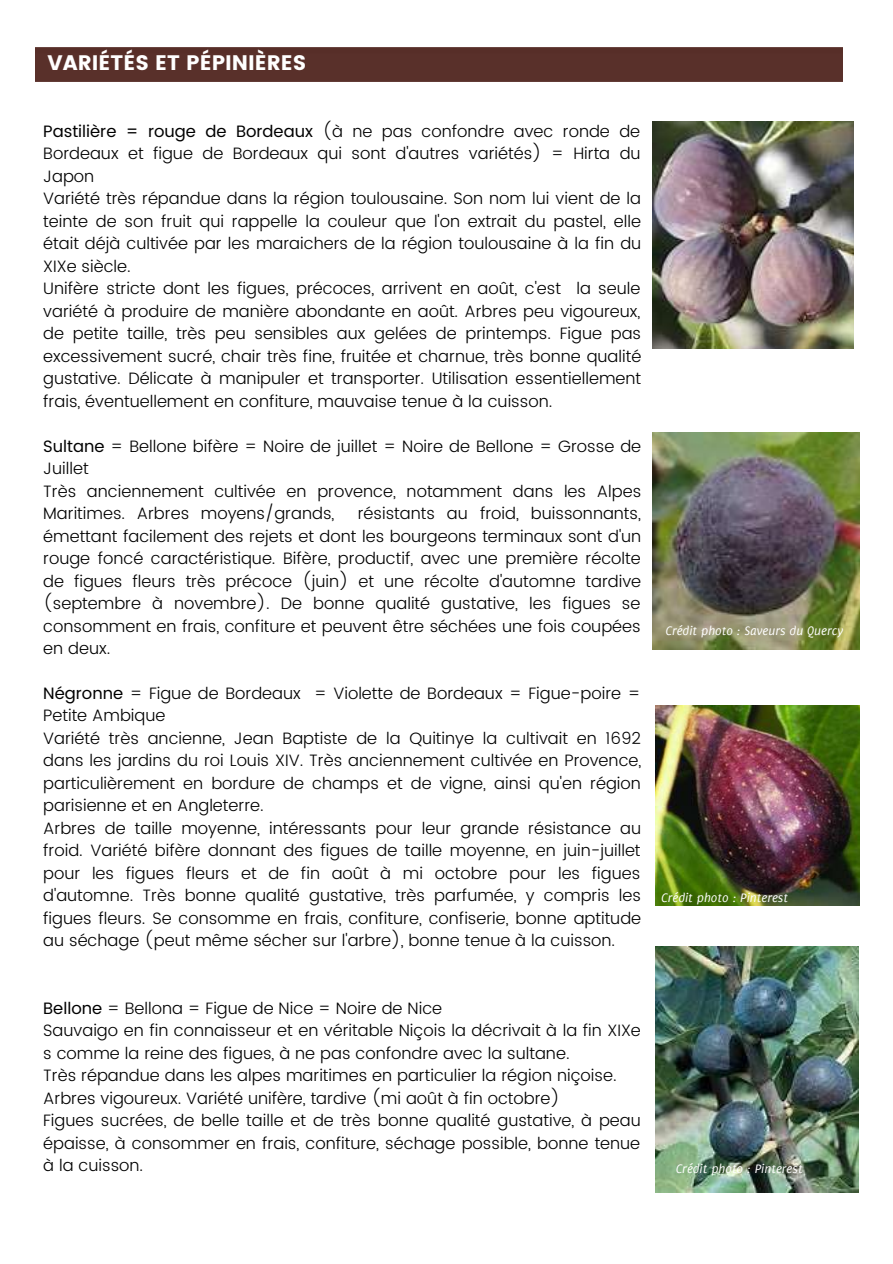
<style>
.page{position:relative;width:893px;height:1264px;background:#fff}
.page>*{position:absolute;margin:0;border:0;box-sizing:border-box;transform-origin:0 0}
.t1{font:21px "Poppins";color:#fff}
.t2{font:300 16.5px/22.5px "Poppins";color:#000}
.t3{font:italic 13.5px "Delicious";color:#fff}
.s1{font-weight:400}
</style>
<div class="page">
<div style="left:36px;top:47px;width:806px;height:34px;background:#59302a"></div>
<img style="left:652px;top:122px;width:201px;height:227px">
<img style="left:655px;top:705px;width:204px;height:200px">
<img style="left:652px;top:432px;width:207px;height:217px">
<img style="left:655px;top:946px;width:203px;height:246px">
<p class="t1" style="left:48px;top:50px;width:260px">VARIÉTÉS ET PÉPINIÈRES</p>
<p class="t2" style="left:43px;top:120px;width:599px"><span class="s1">Pastilière = rouge de Bordeaux</span> (à ne pas confondre avec ronde de Bordeaux et figue de Bordeaux qui sont d'autres variétés) = Hirta du Japon<br>Variété très répandue dans la région toulousaine. Son nom lui vient de la teinte de son fruit qui rappelle la couleur que l'on extrait du pastel, elle était déjà cultivée par les maraichers de la région toulousaine à la fin du XIXe siècle.<br>Unifère stricte dont les figues, précoces, arrivent en août, c'est la seule variété à produire de manière abondante en août. Arbres peu vigoureux, de petite taille, très peu sensibles aux gelées de printemps. Figue pas excessivement sucré, chair très fine, fruitée et charnue, très bonne qualité gustative. Délicate à manipuler et transporter. Utilisation essentiellement frais, éventuellement en confiture, mauvaise tenue à la cuisson.</p>
<p class="t2" style="left:43px;top:434px;width:599px"><span class="s1">Sultane</span> = Bellone bifère = Noire de juillet = Noire de Bellone = Grosse de Juillet<br>Très anciennement cultivée en provence, notamment dans les Alpes Maritimes. Arbres moyens/grands,</p>
<p class="t2" style="left:43px;top:502px;width:599px;text-align:justify;text-indent:314px">résistants au froid, buissonnants, émettant facilement des rejets et dont les bourgeons terminaux sont d'un rouge foncé caractéristique. Bifère, productif, avec une première récolte de figues fleurs très précoce (juin) et une récolte d'automne tardive (septembre à novembre). De bonne qualité gustative, les figues se consomment en frais, confiture et peuvent être séchées une fois coupées en deux.</p>
<p class="t2" style="left:43px;top:682px;width:599px"><span class="s1">Négronne</span> = Figue de Bordeaux = Violette de Bordeaux = Figue-poire = Petite Ambique<br>Variété très ancienne, Jean Baptiste de la Quitinye la cultivait en 1692 dans les jardins du roi Louis XIV. Très anciennement cultivée en Provence, particulièrement en bordure de champs et de vigne, ainsi qu'en région parisienne et en Angleterre.<br>Arbres de taille moyenne, intéressants pour leur grande résistance au froid. Variété bifère donnant des figues de taille moyenne, en juin-juillet pour les figues fleurs et de fin août à mi octobre pour les figues d'automne. Très bonne qualité gustative, très parfumée, y compris les figues fleurs. Se consomme en frais, confiture, confiserie, bonne aptitude au séchage (peut même sécher sur l'arbre), bonne tenue à la cuisson.</p>
<p class="t2" style="left:43px;top:996px;width:599px"><span class="s1">Bellone</span> = Bellona = Figue de Nice = Noire de Nice<br>Sauvaigo en fin connaisseur et en véritable Niçois la décrivait à la fin XIXe s comme la reine des figues, à ne pas confondre avec la sultane.<br>Très répandue dans les alpes maritimes en particulier la région niçoise.<br>Arbres vigoureux. Variété unifère, tardive (mi août à fin octobre)<br>Figues sucrées, de belle taille et de très bonne qualité gustative, à peau épaisse, à consommer en frais, confiture, séchage possible, bonne tenue à la cuisson.</p>
<p class="t3" style="left:665px;top:623px;width:179px">Crédit photo : Saveurs du Quercy</p>
<p class="t3" style="left:661px;top:890px;width:128px">Crédit photo : Pinterest</p>
<p class="t3" style="left:675px;top:1161px;width:128px">Crédit photo : Pinterest</p>
</div>
